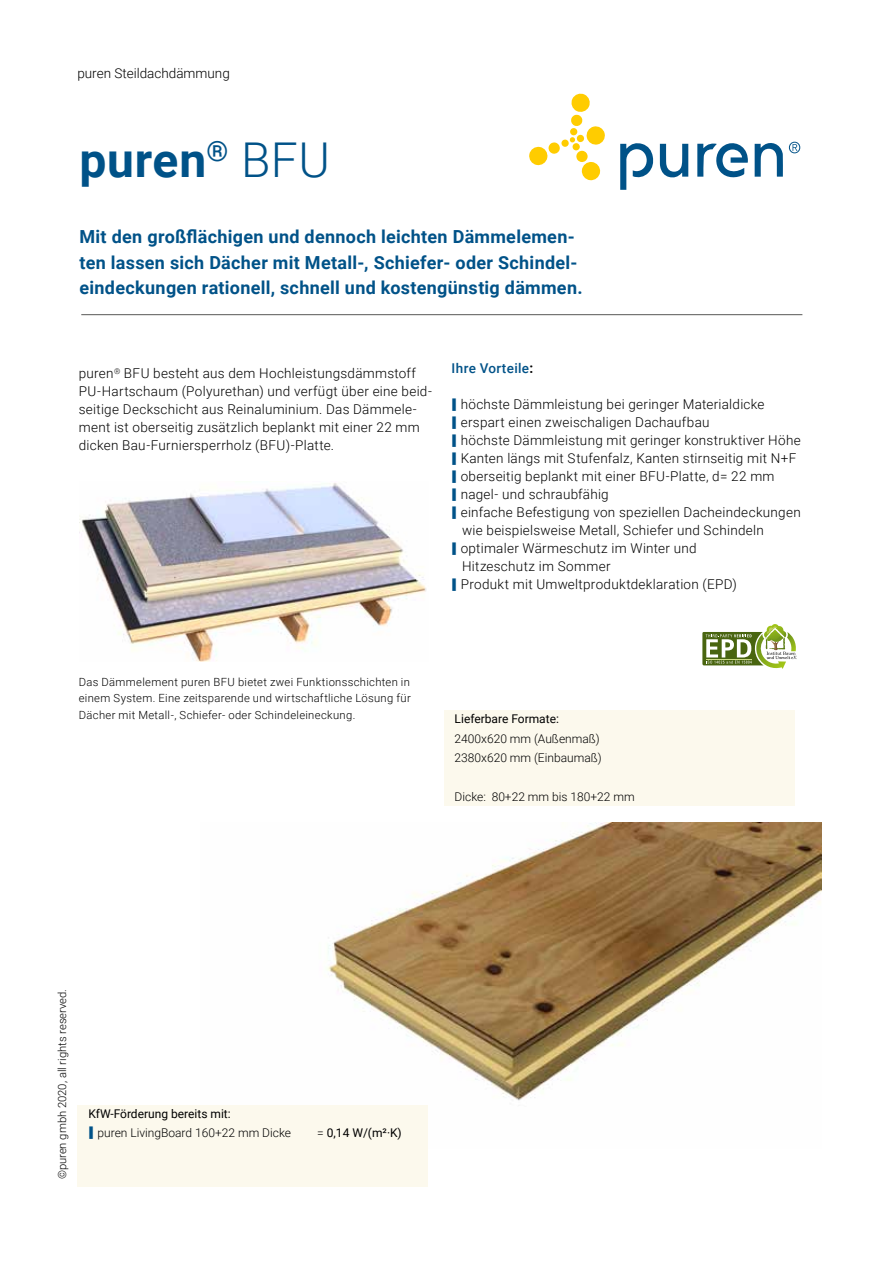
<style>
.page{position:relative;width:893px;height:1263px;background:#fff}
.page>*{position:absolute;margin:0;border:0;box-sizing:border-box;transform-origin:0 0}
.t1{font:700 48px "Roboto";letter-spacing:.015em;color:#005288}
.t2{font:700 18px/25.5px "Roboto";letter-spacing:.015em;color:#005288}
.t3{font:300 13.5px/18px "Roboto";letter-spacing:.02em;color:#000}
.t4{font:300 13.5px "Roboto";color:#000}
.t5{font:500 13.5px "Roboto";letter-spacing:.025em;color:#005288}
.t6{font:300 12px/19.5px "Roboto";color:#000}
.t7{font:12px "Roboto";color:#000}
.t8{font:300 11.25px/16.5px "Roboto";letter-spacing:.025em;color:#000;text-align:justify}
.t9{font:300 11.25px "Roboto";color:#000}
.s1{font-weight:300}
.s2{font-weight:700;color:#000}
</style>
<div class="page">
<img style="left:79px;top:483px;width:347px;height:178px">
<img style="left:327px;top:822px;width:494px;height:279px">
<div style="left:444px;top:710px;width:350px;height:96px;background:#fcf9ed"></div>
<div style="left:77px;top:1105px;width:351px;height:82px;background:#fcf9ed"></div>
<hr style="left:81px;top:314px;width:721px;height:1px;background:#575756">
<svg style="left:789px;top:142px;width:11px;height:11px"></svg>
<svg style="left:660px;top:144px;width:28px;height:34px"></svg>
<svg style="left:755px;top:143px;width:28px;height:34px"></svg>
<svg style="left:697px;top:143px;width:51px;height:35px"></svg>
<svg style="left:620px;top:143px;width:34px;height:47px"></svg>
<svg style="left:529px;top:94px;width:76px;height:87px"></svg>
<svg style="left:702px;top:625px;width:95px;height:44px"></svg>
<hr style="left:706px;top:659px;width:45px;height:1px;background:#ccdc84">
<p class="t4" style="left:77px;top:64px;width:154px">puren Steildachdämmung</p>
<h1 class="t1" style="left:80px;top:127px;width:252px">puren<sup>®</sup> <span class="s1">BFU</span></h1>
<h2 class="t2" style="left:80px;top:223px;width:505px">Mit den großflächigen und dennoch leichten Dämmelemen&shy;ten lassen sich Dächer mit Metall-, Schiefer- oder Schindel&shy;eindeckungen rationell, schnell und kostengünstig dämmen.</h2>
<p class="t3" style="left:79px;top:364px;width:355px">puren<sup>®</sup> BFU besteht aus dem Hochleistungsdämmstoff PU-Hartschaum (Polyurethan) und verfügt über eine beid&shy;seitige Deckschicht aus Reinaluminium. Das Dämmele&shy;ment ist oberseitig zusätzlich beplankt mit einer 22 mm dicken Bau-Furniersperrholz (BFU)-Platte.</p>
<p class="t5" style="left:452px;top:359px;width:83px">Ihre Vorteile<span class="s2">:</span></p>
<p class="t3" style="left:461px;top:395px;width:342px">höchste Dämmleistung bei geringer Materialdicke erspart einen zweischaligen Dachaufbau<br>höchste Dämmleistung mit geringer konstruktiver Höhe Kanten längs mit Stufenfalz, Kanten stirnseitig mit N+F oberseitig beplankt mit einer BFU-Platte, d= 22 mm nagel- und schraubfähig<br>einfache Befestigung von speziellen Dacheindeckungen wie beispielsweise Metall, Schiefer und Schindeln optimaler Wärmeschutz im Winter und<br>Hitzeschutz im Sommer<br>Produkt mit Umweltproduktdeklaration (EPD)</p>
<p class="t8" style="left:79px;top:673px;width:333px">Das Dämmelement puren BFU bietet zwei Funktionsschichten in einem System. Eine zeitsparende und wirtschaftliche Lösung für Dächer mit Metall-, Schiefer- oder Schindeleineckung.</p>
<p class="t7" style="left:455px;top:710px;width:106px">Lieferbare Formate:</p>
<p class="t6" style="left:455px;top:728px;width:149px">2400x620 mm (Außenmaß)<br>2380x620 mm (Einbaumaß)</p>
<p class="t6" style="left:455px;top:787px;width:182px">Dicke: 80+22 mm bis 180+22 mm</p>
<p class="t9" style="left:54px;top:1179px;width:192px;rotate:-90deg">©puren gmbh 2020, all rights reserved.</p>
<p class="t7" style="left:88px;top:1105px;width:144px">KfW-Förderung bereits mit:</p>
<p class="t6" style="left:98px;top:1122px;width:195px">puren LivingBoard 160+22 mm Dicke</p>
<p class="t7" style="left:317px;top:1124px;width:86px"><span class="s1">=</span> 0,14 W/(m²·K)</p>
</div>
